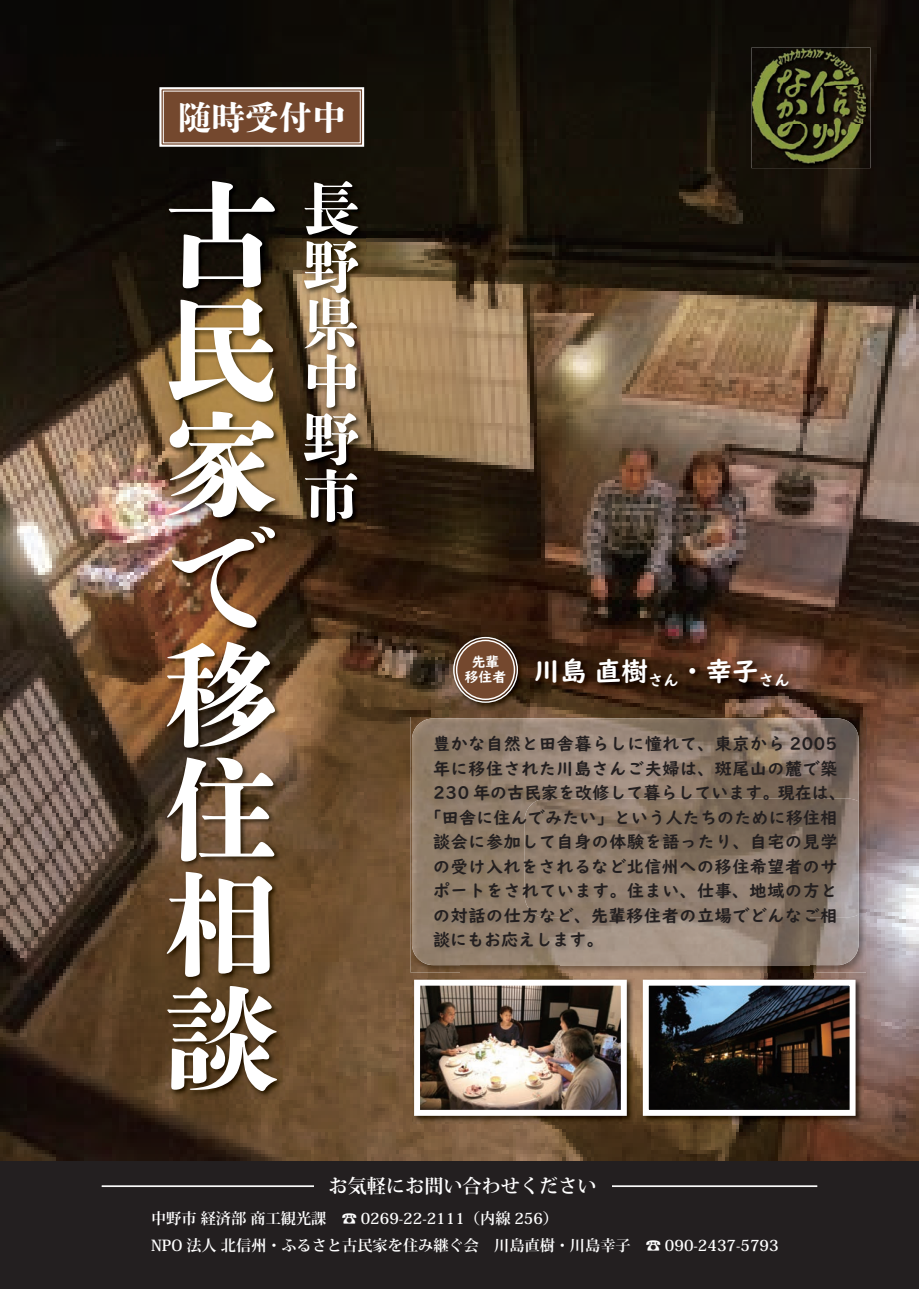
<style>
.page{position:relative;width:919px;height:1289px;background:#fff}
.page>*{position:absolute;margin:0;border:0;box-sizing:border-box;transform-origin:0 0}
.t1{font:800 114.75px/114.8px "DNP Shuei Shogo Min Std";color:#fff;text-align:justify}
.t2{font:800 57.45px/57.4px "DNP Shuei Shogo Min Std";color:#fff;text-align:justify}
.t3{font:800 33.6px "DNP Shuei Shogo Min Std";color:#fff}
.t4{font:26.55px "UD Digi Kyokasho NP B";color:#fff}
.t5{font:700 19.2px "Koz Min Pr 6 N";color:#fff}
.t6{font:16.95px "UD Digi Kyokasho NP B";letter-spacing:.035em;color:#231f20}
.t7{font:16.95px "UD Digi Kyokasho NP B";color:#231f20}
.t8{font:16.95px "UD Digi Kyokasho NP B";letter-spacing:.01em;color:#231f20}
.t9{font:700 15.15px "Koz Min Pr 6 N";color:#fff}
.t10{font:13.8px/14.9px "UD Digi Kyokasho NP B";color:#fff;text-align:center}
</style>
<div class="page">
<img style="left:0;top:0;width:918px;height:1161px">
<div style="left:0;top:1161px;width:918px;height:127px;background:#231f20"></div>
<img style="left:751px;top:48px;width:119px;height:120px">
<img style="left:752px;top:48px;width:113px;height:115px">
<img style="left:410px;top:717px;width:456px;height:50px">
<img style="left:410px;top:767px;width:50px;height:205px">
<img style="left:815px;top:767px;width:51px;height:205px">
<img style="left:460px;top:965px;width:355px;height:7px">
<img style="left:412px;top:718px;width:148px;height:247px">
<img style="left:560px;top:718px;width:298px;height:80px">
<img style="left:809px;top:917px;width:49px;height:48px">
<img style="left:560px;top:917px;width:249px;height:48px">
<img style="left:524px;top:798px;width:334px;height:119px">
<img style="left:534px;top:657px;width:261px;height:36px">
<img style="left:451px;top:635px;width:74px;height:75px">
<div style="left:455px;top:639px;width:61px;height:61px;background:#74482e;border-radius:50%"></div>
<div style="left:453px;top:637px;width:65px;height:65px;border:1px solid #fff;border-radius:50%"></div>
<div style="left:456px;top:639px;width:59px;height:61px;border:1px solid #fff;border-radius:50%"></div>
<img style="left:412px;top:978px;width:222px;height:145px">
<img style="left:421px;top:986px;width:198px;height:122px">
<div style="left:414px;top:979px;width:212px;height:136px;border:6px solid #fff"></div>
<img style="left:641px;top:978px;width:222px;height:145px">
<img style="left:649px;top:986px;width:199px;height:122px">
<div style="left:642px;top:979px;width:213px;height:136px;border:6px solid #fff"></div>
<img style="left:165px;top:179px;width:119px;height:919px">
<img style="left:303px;top:180px;width:62px;height:349px">
<hr style="left:102px;top:1185px;width:715px;height:1px;background:#fff">
<hr style="left:102px;top:1186px;width:715px;height:1px;background:#fff">
<div style="left:314px;top:1176px;width:297px;height:19px;background:#231f20"></div>
<svg style="left:158px;top:86px;width:207px;height:62px;background:#7f5a45"></svg>
<h3 class="t3" style="left:178px;top:93px;width:169px">随時受付中</h3>
<h1 class="t1" style="left:164px;top:175px;width:115px">古民家で移住相談</h1>
<h2 class="t2" style="left:302px;top:178px;width:58px">長野県中野市</h2>
<p class="t10" style="left:465px;top:654px;width:43px">先輩移住者</p>
<h3 class="t4" style="left:533px;top:655px;width:258px">川島直樹<sub>さん</sub>・幸子<sub>さん</sub></h3>
<p class="t6" style="left:433px;top:734px;width:406px">豊かな自然と田舎暮らしに憧れて、東京から 2005</p>
<p class="t6" style="left:433px;top:758px;width:406px">年に移住された川島さんご夫婦は、斑尾山の麓で築</p>
<p class="t7" style="left:433px;top:782px;width:414px">230 年の古民家を改修して暮らしています。現在は、</p>
<p class="t8" style="left:424px;top:807px;width:414px">「田舎に住んでみたい」という人たちのために移住相</p>
<p class="t6" style="left:433px;top:831px;width:406px">談会に参加して自身の体験を語ったり、自宅の見学</p>
<p class="t6" style="left:433px;top:856px;width:405px">の受け入れをされるなど北信州への移住希望者のサ</p>
<p class="t6" style="left:433px;top:880px;width:405px">ポートをされています。住まい、仕事、地域の方と</p>
<p class="t6" style="left:433px;top:905px;width:406px">の対話の仕方など、先輩移住者の立場でどんなご相</p>
<p class="t7" style="left:433px;top:929px;width:172px">談にもお応えします。</p>
<p class="t5" style="left:328px;top:1175px;width:269px">お気軽にお問い合わせください</p>
<p class="t9" style="left:151px;top:1210px;width:408px">中野市経済部商工観光課　☎ 0269-22-2111（内線 256(</p>
<p class="t9" style="left:151px;top:1236px;width:481px">NPO 法人北信州・ふるさと古民家を住み継ぐ会　川島直樹・川島幸子</p>
<p class="t9" style="left:646px;top:1236px;width:134px">☎ 090-2437-5793</p>
</div>
